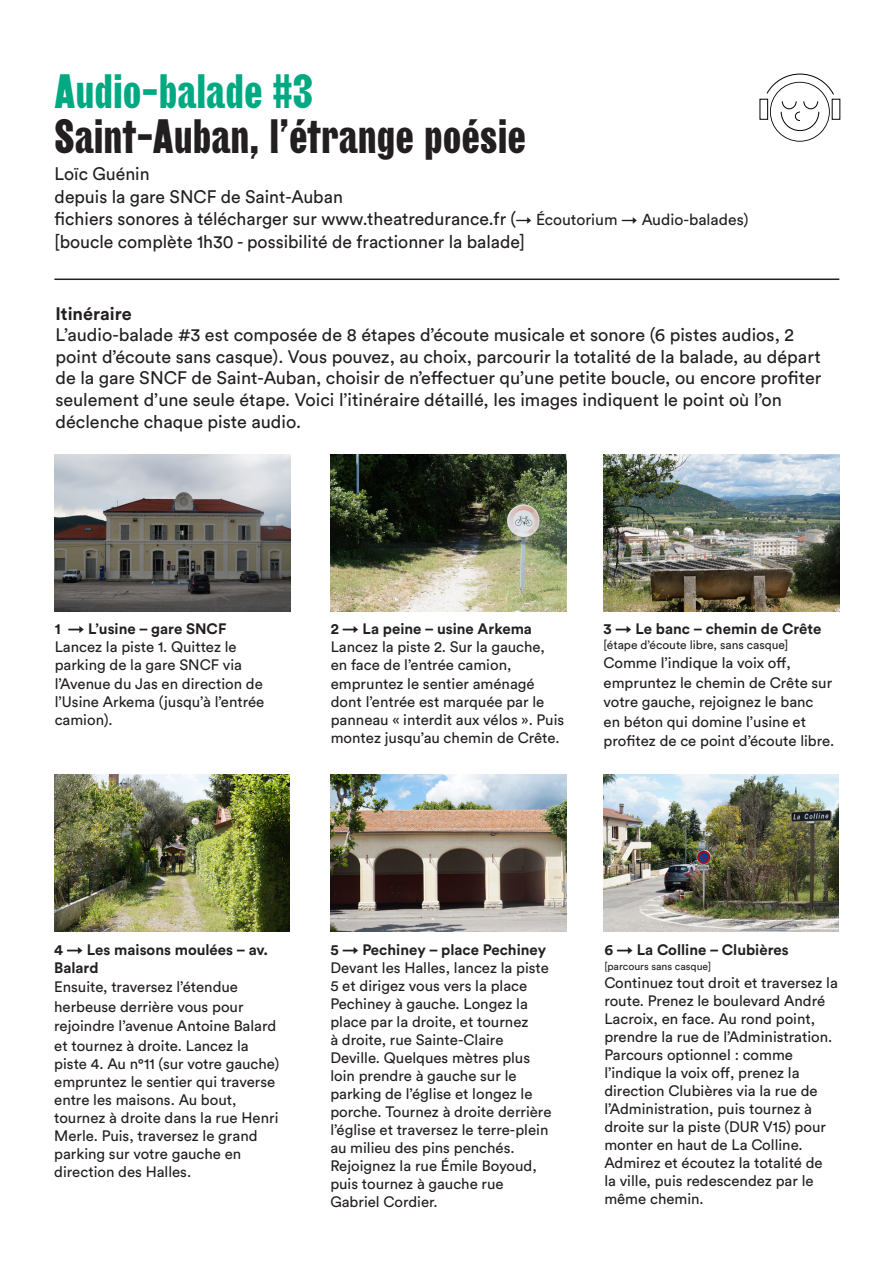
<style>
.page{position:relative;width:893px;height:1263px;background:#fff}
.page>*{position:absolute;margin:0;border:0;box-sizing:border-box;transform-origin:0 0}
.t1{font:700 45px "Girott";color:#231f20}
.rexte{font:700 45px "Girott";color:#00a981}
.t2{font:18px/21.6px "Circular Pro";color:#231f20}
.t3{font:700 18px "Circular Pro";color:#231f20}
.t4{font:15px/18px "Circular Pro";color:#231f20}
.t5{font:700 15px/18px "Circular Pro";color:#231f20}
.t6{font:12px "Circular Pro";color:#231f20}
.t7{font:10.5px "Circular Pro";color:#231f20}
.s1{font-size:15.75px}
</style>
<div class="page">
<svg style="left:759px;top:73px;width:82px;height:69px"></svg>
<hr style="left:55px;top:278px;width:784px;height:2px;background:#231f20">
<img style="left:331px;top:454px;width:235px;height:157px">
<img style="left:54px;top:454px;width:236px;height:157px">
<img style="left:604px;top:454px;width:235px;height:157px">
<img style="left:330px;top:775px;width:236px;height:156px">
<img style="left:54px;top:775px;width:236px;height:156px">
<img style="left:603px;top:775px;width:236px;height:156px">
<p class="rexte" style="left:55px;top:66px;width:260px">Audio-balade #3</p>
<p class="t1" style="left:55px;top:111px;width:473px">Saint-Auban, l’étrange poésie</p>
<p class="t2" style="left:55px;top:162px;width:97px">Loïc Guénin</p>
<p class="t2" style="left:55px;top:185px;width:290px">depuis la gare SNCF de Saint-Auban</p>
<p class="t2" style="left:55px;top:207px;width:695px">fichiers sonores à télécharger sur www.theatredurance.fr (<span class="s1">→ Écoutorium → Audio-balades)</span></p>
<p class="t2" style="left:55px;top:230px;width:472px">[boucle complète 1h30 - possibilité de fractionner la balade]</p>
<p class="t3" style="left:55px;top:301px;width:78px">Itinéraire</p>
<p class="t2" style="left:55px;top:323px;width:767px">L’audio-balade #3 est composée de 8 étapes d’écoute musicale et sonore (6 pistes audios, 2 point d’écoute sans casque). Vous pouvez, au choix, parcourir la totalité de la balade, au départ de la gare SNCF de Saint-Auban, choisir de n’effectuer qu’une petite boucle, ou encore profiter seulement d’une seule étape. Voici l’itinéraire détaillé, les images indiquent le point où l’on déclenche chaque piste audio.</p>
<p class="t5" style="left:55px;top:620px;width:173px">1 → L’usine – gare SNCF</p>
<p class="t4" style="left:55px;top:637px;width:211px">Lancez la piste 1. Quittez le parking de la gare SNCF via l’Avenue du Jas en direction de l’Usine Arkema (jusqu’à l’entrée camion).</p>
<p class="t5" style="left:331px;top:620px;width:203px">2 → La peine – usine Arkema</p>
<p class="t4" style="left:331px;top:637px;width:235px">Lancez la piste 2. Sur la gauche, en face de l’entrée camion, empruntez le sentier aménagé dont l’entrée est marquée par le panneau « interdit aux vélos ». Puis montez jusqu’au chemin de Crête.</p>
<p class="t5" style="left:604px;top:620px;width:219px">3 → Le banc – chemin de Crête</p>
<p class="t6" style="left:604px;top:637px;width:186px">[étape d’écoute libre, sans casque]</p>
<p class="t4" style="left:604px;top:653px;width:232px;line-height:19.5px">Comme l’indique la voix off, empruntez le chemin de Crête sur votre gauche, rejoignez le banc<br>en béton qui domine l’usine et profitez de ce point d’écoute libre.</p>
<p class="t5" style="left:54px;top:940px;width:216px">4 → Les maisons moulées – av.<br>Balard</p>
<p class="t4" style="left:54px;top:976px;width:224px;line-height:19.5px">Ensuite, traversez l’étendue herbeuse derrière vous pour rejoindre l’avenue Antoine Balard et tournez à droite. Lancez la</p>
<p class="t4" style="left:54px;top:1054px;width:227px">piste 4. Au n°11 (sur votre gauche) empruntez le sentier qui traverse entre les maisons. Au bout, tournez à droite dans la rue Henri<br>Merle. Puis, traversez le grand parking sur votre gauche en direction des Halles.</p>
<p class="t5" style="left:330px;top:940px;width:217px">5 → Pechiney – place Pechiney</p>
<p class="t4" style="left:330px;top:958px;width:223px">Devant les Halles, lancez la piste<br>5 et dirigez vous vers la place<br>Pechiney à gauche. Longez la place par la droite, et tournez<br>à droite, rue Sainte-Claire<br>Deville. Quelques mètres plus loin prendre à gauche sur le parking de l’église et longez le porche. Tournez à droite derrière l’église et traversez le terre-plein au milieu des pins penchés.<br>Rejoignez la rue Émile Boyoud, puis tournez à gauche rue<br>Gabriel Cordier.</p>
<p class="t5" style="left:604px;top:940px;width:186px">6 → La Colline – Clubières</p>
<p class="t7" style="left:604px;top:959px;width:108px">[parcours sans casque]</p>
<p class="t4" style="left:604px;top:973px;width:235px">Continuez tout droit et traversez la route. Prenez le boulevard André<br>Lacroix, en face. Au rond point, prendre la rue de l’Administration.<br>Parcours optionnel : comme l’indique la voix off, prenez la direction Clubières via la rue de l’Administration, puis tournez à droite sur la piste (DUR V15) pour monter en haut de La Colline.<br>Admirez et écoutez la totalité de la ville, puis redescendez par le même chemin.</p>
</div>
